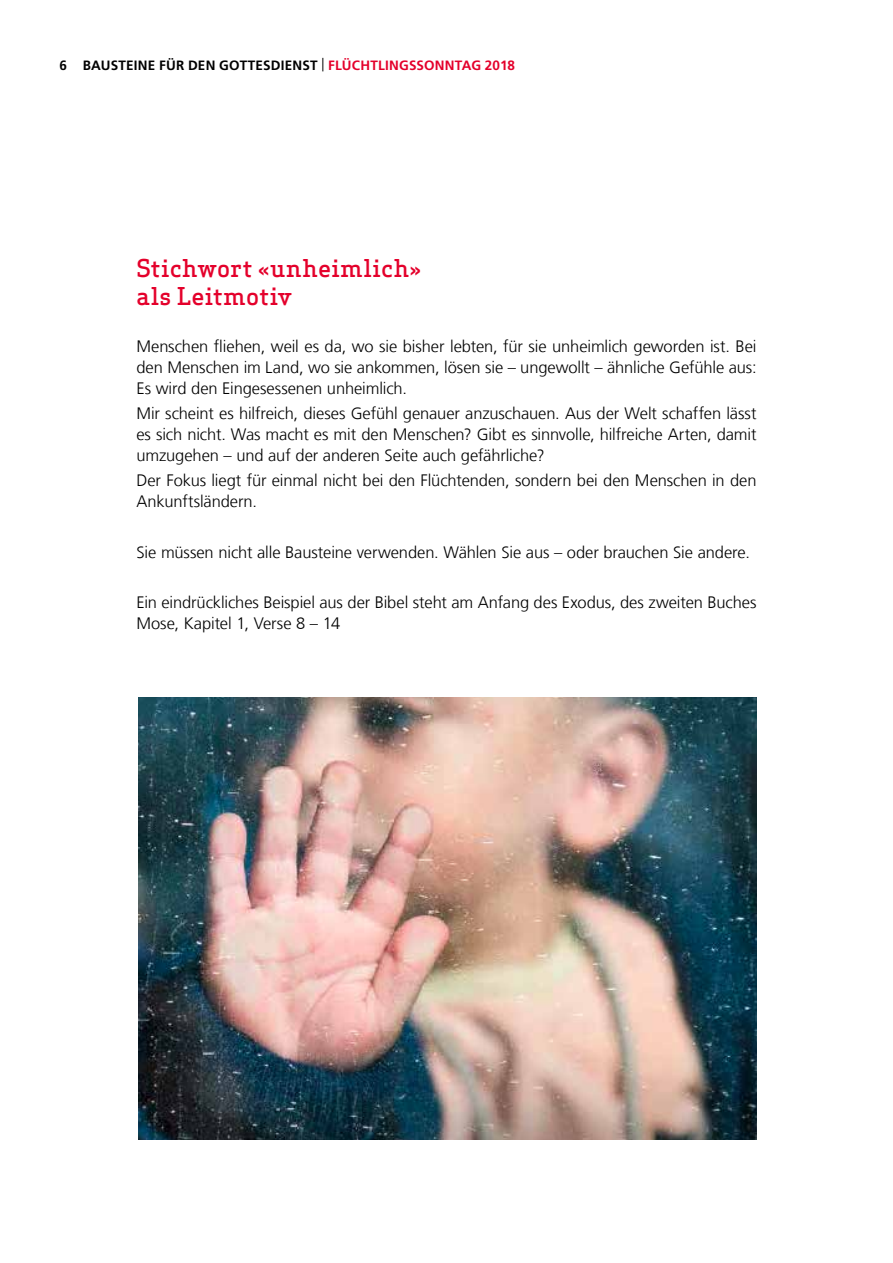
<style>
.page{position:relative;width:893px;height:1263px;background:#fff}
.page>*{position:absolute;margin:0;border:0;box-sizing:border-box;transform-origin:0 0}
.t1{font:500 24px/28.8px "Apex Serif";letter-spacing:.015em;color:#e4002b}
.t2{font:300 16.5px/21px "Frutiger LT Com";letter-spacing:-.005em;color:#000;text-align:justify}
.t3{font:700 13.5px "Frutiger LT Com";letter-spacing:.015em;color:#000}
.s1{font-weight:300}
.s2{color:#e4002b}
</style>
<div class="page">
<img style="left:139px;top:697px;width:617px;height:443px">
<p class="t3" style="left:60px;top:57px;width:457px">6 BAUSTEINE FÜR DEN GOTTESDIENST <span class="s1">|</span> <span class="s2">FLÜCHTLINGSSONNTAG 2018</span></p>
<h1 class="t1" style="left:136px;top:253px;width:286px">Stichwort «unheimlich» als Leitmotiv</h1>
<p class="t2" style="left:136px;top:335px;width:622px">Menschen fliehen, weil es da, wo sie bisher lebten, für sie unheimlich geworden ist. Bei den Menschen im Land, wo sie ankommen, lösen sie – ungewollt – ähnliche Gefühle aus:<br>Es wird den Eingesessenen unheimlich.</p>
<p class="t2" style="left:136px;top:403px;width:622px">Mir scheint es hilfreich, dieses Gefühl genauer anzuschauen. Aus der Welt schaffen lässt es sich nicht. Was macht es mit den Menschen? Gibt es sinnvolle, hilfreiche Arten, damit umzugehen – und auf der anderen Seite auch gefährliche?</p>
<p class="t2" style="left:136px;top:470px;width:622px">Der Fokus liegt für einmal nicht bei den Flüchtenden, sondern bei den Menschen in den<br>Ankunftsländern.</p>
<p class="t2" style="left:136px;top:542px;width:615px">Sie müssen nicht alle Bausteine verwenden. Wählen Sie aus – oder brauchen Sie andere.</p>
<p class="t2" style="left:136px;top:592px;width:622px">Ein eindrückliches Beispiel aus der Bibel steht am Anfang des Exodus, des zweiten Buches<br>Mose, Kapitel 1, Verse 8 – 14</p>
</div>
